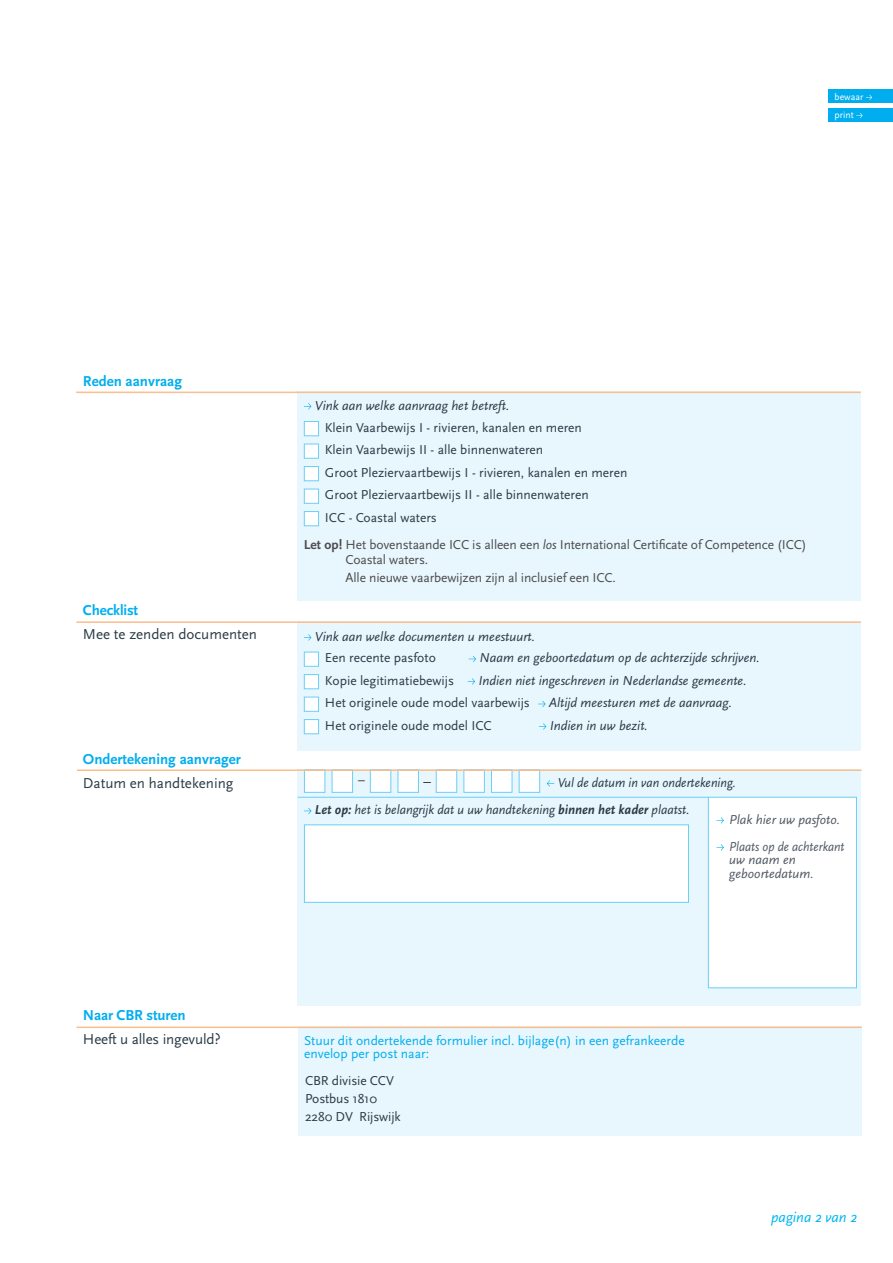
<style>
.page{position:relative;width:893px;height:1263px;background:#fff}
.page>*{position:absolute;margin:0;border:0;box-sizing:border-box;transform-origin:0 0}
.t1{font:15px "Scala Sans Pro";color:#2a3b46}
.t2{font:700 15px "Scala Sans Pro";color:#00aeef}
.t3{font:italic 15px "Scala Sans Pro";color:#00b6f0}
.t4{font:15px "Scala Sans Pro";color:#231f20}
.t5{font:13.5px/22.5px "Scala Sans Pro";color:#2a3b46}
.t6{font:italic 13.5px "Scala Sans Pro";color:#2a3b46}
.t7{font:13.5px/15px "Scala Sans Pro";letter-spacing:-.01em;color:#4b4c4d}
.t8{font:italic 13.5px/27.5px "Scala Sans Pro";color:#2a3b46;scale:.94 1}
.t9{font:13.5px/13.5px "Scala Sans Pro";color:#00aeef}
.t10{font:italic 13.5px/27px "Scala Sans Pro";color:#515964}
.t11{font:13.5px "Scala Sans Pro";color:#231f20}
.t12{font:9.75px/18.1px "Scala Sans Pro";color:#fff}
.s1{font-weight:700}
.s2{font-style:italic}
.s3{color:#636366}
</style>
<div class="page">
<div style="left:298px;top:769px;width:563px;height:237px;background:#e8f6fd"></div>
<div style="left:298px;top:1026px;width:564px;height:110px;background:#e8f6fd"></div>
<div style="left:298px;top:621px;width:563px;height:129px;background:#e8f6fd"></div>
<div style="left:298px;top:392px;width:563px;height:209px;background:#e8f6fd"></div>
<div style="left:828px;top:90px;width:65px;height:13px;background:#00aeef"></div>
<svg style="left:866px;top:95px;width:6px;height:5px"></svg>
<div style="left:828px;top:108px;width:65px;height:13px;background:#00aeef"></div>
<svg style="left:856px;top:113px;width:7px;height:5px"></svg>
<svg style="left:547px;top:780px;width:7px;height:7px"></svg>
<svg style="left:304px;top:808px;width:8px;height:6px"></svg>
<div style="left:708px;top:797px;width:149px;height:191px;background:#fff;border:1px solid #6bcff6"></div>
<svg style="left:716px;top:817px;width:8px;height:6px"></svg>
<svg style="left:716px;top:844px;width:8px;height:6px"></svg>
<div style="left:304px;top:652px;width:15px;height:15px;background:#fff;border:1px solid #6bcff6"></div>
<svg style="left:469px;top:656px;width:7px;height:6px"></svg>
<div style="left:304px;top:674px;width:15px;height:15px;background:#fff;border:1px solid #6bcff6"></div>
<svg style="left:468px;top:678px;width:7px;height:7px"></svg>
<div style="left:304px;top:697px;width:15px;height:15px;background:#fff;border:1px solid #6bcff6"></div>
<svg style="left:538px;top:701px;width:8px;height:6px"></svg>
<div style="left:304px;top:719px;width:15px;height:15px;background:#fff;border:1px solid #6bcff6"></div>
<svg style="left:539px;top:723px;width:7px;height:7px"></svg>
<div style="left:304px;top:421px;width:15px;height:15px;background:#fff;border:1px solid #6bcff6"></div>
<div style="left:304px;top:444px;width:15px;height:15px;background:#fff;border:1px solid #6bcff6"></div>
<div style="left:304px;top:466px;width:15px;height:15px;background:#fff;border:1px solid #6bcff6"></div>
<div style="left:304px;top:489px;width:15px;height:15px;background:#fff;border:1px solid #6bcff6"></div>
<div style="left:304px;top:511px;width:15px;height:15px;background:#fff;border:1px solid #6bcff6"></div>
<svg style="left:304px;top:634px;width:7px;height:7px"></svg>
<svg style="left:304px;top:403px;width:7px;height:6px"></svg>
<div style="left:304px;top:824px;width:385px;height:79px;background:#fff;border:1px solid #6bcff6"></div>
<div style="left:304px;top:769px;width:21px;height:24px;background:#fff;border:1px solid #6bcff6"></div>
<div style="left:332px;top:769px;width:21px;height:24px;background:#fff;border:1px solid #6bcff6"></div>
<div style="left:370px;top:769px;width:21px;height:24px;background:#fff;border:1px solid #6bcff6"></div>
<div style="left:398px;top:769px;width:21px;height:24px;background:#fff;border:1px solid #6bcff6"></div>
<div style="left:436px;top:769px;width:21px;height:24px;background:#fff;border:1px solid #6bcff6"></div>
<div style="left:463px;top:769px;width:22px;height:24px;background:#fff;border:1px solid #6bcff6"></div>
<div style="left:491px;top:769px;width:21px;height:24px;background:#fff;border:1px solid #6bcff6"></div>
<div style="left:519px;top:769px;width:21px;height:24px;background:#fff;border:1px solid #6bcff6"></div>
<hr style="left:77px;top:769px;width:785px;height:2px;background:#fbbd8b">
<hr style="left:77px;top:1026px;width:785px;height:2px;background:#fbbd8b">
<hr style="left:298px;top:797px;width:410px;height:1px;background:#6bcff6">
<hr style="left:76px;top:621px;width:785px;height:2px;background:#fbbd8b">
<hr style="left:76px;top:392px;width:785px;height:1px;background:#fbbd8b">
<p class="t12" style="left:834px;top:87px;width:30px">bewaar print</p>
<p class="t2" style="left:83px;top:371px;width:101px">Reden aanvraag</p>
<p class="t2" style="left:83px;top:600px;width:57px">Checklist</p>
<p class="t1" style="left:83px;top:624px;width:176px">Mee te zenden documenten</p>
<p class="t2" style="left:83px;top:749px;width:160px">Ondertekening aanvrager</p>
<p class="t1" style="left:83px;top:773px;width:152px">Datum en handtekening</p>
<p class="t6" style="left:315px;top:396px;width:196px">Vink aan welke aanvraag het betreft.</p>
<p class="t5" style="left:325px;top:415px;width:304px">Klein Vaarbewijs I - rivieren, kanalen en meren<br>Klein Vaarbewijs II - alle binnenwateren<br>Groot Pleziervaartbewijs I - rivieren, kanalen en meren Groot Pleziervaartbewijs II - alle binnenwateren<br>ICC - Coastal waters</p>
<p class="t7" style="left:346px;top:536px;width:463px;text-indent:-42px"><span class="s1">Let op!</span> Het bovenstaande ICC is alleen een <span class="s2">los</span> International Certificate of Competence (ICC)<br>Coastal waters.</p>
<p class="t7" style="left:346px;top:569px;width:272px">Alle nieuwe vaarbewijzen zijn al inclusief een ICC.</p>
<p class="t6" style="left:315px;top:627px;width:222px">Vink aan welke documenten u meestuurt.</p>
<p class="t5" style="left:325px;top:646px;width:112px">Een recente pasfoto</p>
<p class="t6" style="left:479px;top:649px;width:282px">Naam en geboortedatum op de achterzijde schrijven.</p>
<p class="t5" style="left:325px;top:668px;width:131px">Kopie legitimatiebewijs</p>
<p class="t6" style="left:478px;top:671px;width:270px">Indien niet ingeschreven in Nederlandse gemeente.</p>
<p class="t5" style="left:325px;top:691px;width:207px">Het originele oude model vaarbewijs</p>
<p class="t6" style="left:549px;top:694px;width:185px">Altijd meesturen met de aanvraag.</p>
<p class="t5" style="left:325px;top:713px;width:168px">Het originele oude model ICC</p>
<p class="t6" style="left:550px;top:716px;width:100px">Indien in uw bezit.</p>
<p class="t8" style="left:315px;top:768px;width:449px;text-indent:243px">Vul de datum in van ondertekening.<br><span class="s1">Let op:</span> het is belangrijk dat u uw handtekening <span class="s1">binnen het kader</span> plaatst.</p>
<p class="t11" style="left:358px;top:771px;width:8px">–</p>
<p class="t4" style="left:424px;top:771px;width:9px">–</p>
<p class="t10" style="left:729px;top:805px;width:117px">Plak hier uw pasfoto.<br>Plaats op de achterkant</p>
<p class="t10" style="left:729px;top:852px;width:86px;line-height:13.5px">uw naam en geboortedatum<span class="s3">.</span></p>
<p class="t2" style="left:83px;top:1005px;width:104px">Naar CBR sturen</p>
<p class="t1" style="left:83px;top:1029px;width:139px">Heeft u alles ingevuld?</p>
<p class="t9" style="left:304px;top:1033px;width:382px">Stuur dit ondertekende formulier incl. bijlage(n) in een gefrankeerde envelop per post naar:</p>
<p class="t5" style="left:305px;top:1071px;width:97px;line-height:18px">CBR divisie CCV<br>Postbus 1810<br>2280 DV Rijswijk</p>
<p class="t3" style="left:771px;top:1207px;width:87px">pagina 2 van 2</p>
</div>
